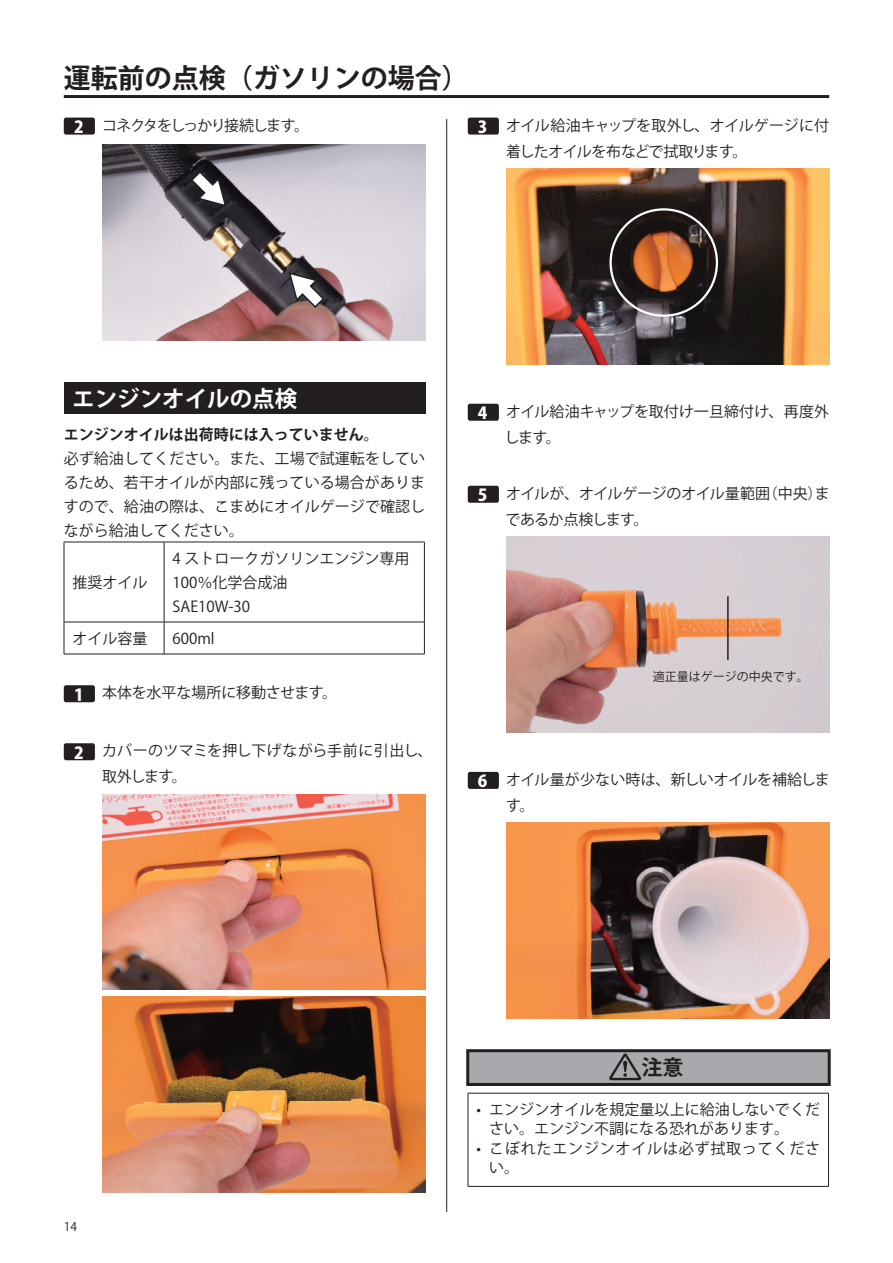
<style>
.page{position:relative;width:893px;height:1263px;background:#fff}
.page>*{position:absolute;margin:0;border:0;box-sizing:border-box;transform-origin:0 0}
.t1{font:700 27px "Koz Go Pro";color:#231f20}
.t2{font:700 22.5px "Koz Go Pro";color:#fff}
.t3{font:700 21px "Koz Go Pr 6 N";color:#231f20}
.t4{font:15px/24px "Koz Go Pr 6 N";color:#231f20}
.t5{font:15px/26px "Koz Go Pr 6 N";letter-spacing:-.025em;color:#231f20}
.t6{font:15px/26px "Koz Go Pr 6 N";letter-spacing:-.03em;color:#231f20}
.t7{font:15px/26px "Koz Go Pr 6 N";letter-spacing:.02em;color:#231f20}
.t8{font:15px/19.5px "Koz Go Pr 6 N";letter-spacing:.055em;color:#231f20}
.t9{font:700 15px "Koz Go Pr 6 N";color:#231f20}
.t10{font:15px "Koz Go Pr 6 N";letter-spacing:-.09em;color:#231f20}
.t11{font:12px "Koz Go Pr 6 N";color:#231f20}
.t12{font:12px "Koz Go Pro";color:#231f20}
.s1{font-family:"Koz Go Pro";font-weight:800;font-size:16.5px;color:#fff}
</style>
<div class="page">
<hr style="left:446px;top:119px;width:1px;height:1093px;background:#231f20">
<hr style="left:64px;top:95px;width:765px;height:3px;background:#231f20">
<div style="left:64px;top:383px;width:361px;height:31px;background:#231f20"></div>
<hr style="left:164px;top:622px;width:261px;height:1px;background:#231f20">
<hr style="left:164px;top:622px;width:1px;height:32px;background:#231f20">
<hr style="left:424px;top:622px;width:1px;height:32px;background:#231f20">
<hr style="left:164px;top:654px;width:261px;height:1px;background:#231f20">
<hr style="left:64px;top:542px;width:100px;height:1px;background:#231f20">
<hr style="left:64px;top:542px;width:1px;height:80px;background:#231f20">
<hr style="left:164px;top:542px;width:261px;height:1px;background:#231f20">
<hr style="left:164px;top:542px;width:1px;height:80px;background:#231f20">
<hr style="left:424px;top:542px;width:1px;height:80px;background:#231f20">
<hr style="left:64px;top:622px;width:100px;height:1px;background:#231f20">
<hr style="left:64px;top:622px;width:1px;height:32px;background:#231f20">
<hr style="left:64px;top:654px;width:100px;height:1px;background:#231f20">
<div style="left:64px;top:685px;width:31px;height:17px;background:#231f20;border-radius:2px"></div>
<div style="left:64px;top:743px;width:31px;height:17px;background:#231f20;border-radius:2px"></div>
<img style="left:102px;top:794px;width:323px;height:196px">
<img style="left:102px;top:996px;width:323px;height:196px">
<div style="left:468px;top:1051px;width:361px;height:33px;background:#a8a9ad"></div>
<div style="left:466px;top:1049px;width:365px;height:37px;border:3px solid #231f20"></div>
<div style="left:468px;top:118px;width:31px;height:17px;background:#231f20;border-radius:2px"></div>
<img style="left:506px;top:169px;width:323px;height:195px">
<div style="left:609px;top:208px;width:109px;height:109px;border:2px solid #fff;border-radius:50%"></div>
<div style="left:468px;top:404px;width:31px;height:17px;background:#231f20;border-radius:2px"></div>
<div style="left:468px;top:486px;width:31px;height:17px;background:#231f20;border-radius:2px"></div>
<img style="left:506px;top:537px;width:323px;height:195px">
<hr style="left:727px;top:596px;width:2px;height:64px;background:#231f20">
<div style="left:468px;top:772px;width:31px;height:17px;background:#231f20;border-radius:2px"></div>
<img style="left:506px;top:823px;width:323px;height:195px">
<svg style="left:609px;top:1053px;width:32px;height:27px"></svg>
<hr style="left:468px;top:1093px;width:361px;height:1px;background:#231f20">
<hr style="left:468px;top:1093px;width:1px;height:93px;background:#231f20">
<hr style="left:828px;top:1093px;width:1px;height:93px;background:#231f20">
<hr style="left:468px;top:1186px;width:361px;height:1px;background:#231f20">
<div style="left:64px;top:118px;width:31px;height:17px;background:#231f20;border-radius:2px"></div>
<img style="left:102px;top:145px;width:323px;height:195px">
<svg style="left:190px;top:170px;width:38px;height:38px"></svg>
<svg style="left:288px;top:271px;width:37px;height:38px"></svg>
<h1 class="t1" style="left:64px;top:60px;width:407px">運転前の点検（ガソリンの場合）</h1>
<p class="t10" style="left:74px;top:117px;width:237px"><span class="s1">2</span> コネクタをしっかり接続します。</p>
<p class="t5" style="left:506px;top:113px;width:325px;text-indent:-28px"><span class="s1">3</span> オイル給油キャップを取外し、オイルゲージに付着したオイルを布などで拭取ります。</p>
<h2 class="t2" style="left:72px;top:384px;width:226px">エンジンオイルの点検</h2>
<p class="t9" style="left:64px;top:426px;width:316px">エンジンオイルは出荷時には入っていません。</p>
<p class="t4" style="left:64px;top:446px;width:363px;text-align:justify">必ず給油してください。また、工場で試運転をしているため、若干オイルが内部に残っている場合がありますので、給油の際は、こまめにオイルゲージで確認しながら給油してください。</p>
<p class="t4" style="left:73px;top:570px;width:77px">推奨オイル</p>
<p class="t4" style="left:173px;top:546px;width:239px">4 ストロークガソリンエンジン専用<br>100％化学合成油<br>SAE10W-30</p>
<p class="t4" style="left:73px;top:626px;width:77px">オイル容量</p>
<p class="t4" style="left:173px;top:626px;width:44px">600ml</p>
<p class="t4" style="left:74px;top:681px;width:265px"><span class="s1">1</span> 本体を水平な場所に移動させます。</p>
<p class="t7" style="left:102px;top:738px;width:332px;text-indent:-28px"><span class="s1">2</span> カバーのツマミを押し下げながら手前に引出し、取外します。</p>
<p class="t4" style="left:504px;top:399px;width:326px;line-height:26px;text-indent:-27px"><span class="s1">4</span> オイル給油キャップを取付け一旦締付け、再度外します。</p>
<p class="t6" style="left:506px;top:481px;width:326px;text-indent:-28px"><span class="s1">5</span> オイルが、オイルゲージのオイル量範囲（中央）まであるか点検します。</p>
<p class="t11" style="left:653px;top:669px;width:157px">適正量はゲージの中央です。</p>
<p class="t4" style="left:506px;top:767px;width:325px;line-height:26px;text-indent:-28px"><span class="s1">6</span> オイル量が少ない時は、新しいオイルを補給します。</p>
<p class="t12" style="left:64px;top:1219px;width:15px">14</p>
<h3 class="t3" style="left:641px;top:1056px;width:43px">注意</h3>
<p class="t4" style="left:489px;top:1100px;width:332px;line-height:19.5px;text-indent:-13px">• エンジンオイルを規定量以上に給油しないでください。エンジン不調になる恐れがあります。</p>
<p class="t8" style="left:489px;top:1139px;width:332px;text-indent:-13px">• こぼれたエンジンオイルは必ず拭取ってください。</p>
</div>
